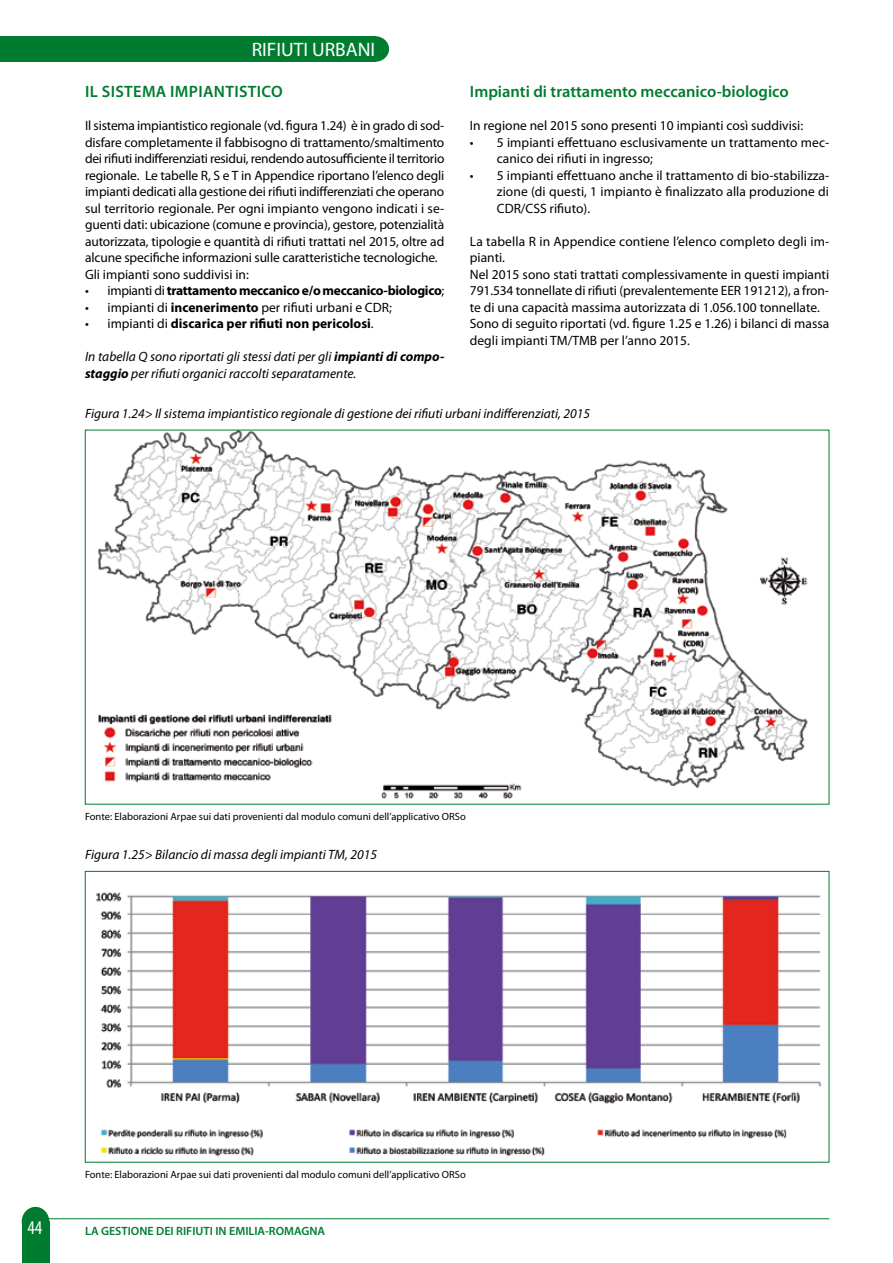
<style>
.page{position:relative;width:893px;height:1263px;background:#fff}
.page>*{position:absolute;margin:0;border:0;box-sizing:border-box;transform-origin:0 0}
.t1{font:19.5px "Myriad Pro";color:#fff}
.t2{font:condensed 19.5px "Myriad Pro";color:#fff}
.t3{font:600 16.5px "Myriad Pro";color:#007c31}
.t4{font:13.5px/16.5px "Myriad Pro";letter-spacing:-.01em;color:#000}
.t5{font:italic 13.5px/16.5px "Myriad Pro";color:#000}
.t6{font:700 13.5px "Myriad Pro";letter-spacing:-.02em;color:#000}
.t7{font:700 13.5px "Myriad Pro";color:#000}
.t8{font:600 12px "Myriad Pro";color:#007c31}
.t9{font:10.5px "Myriad Pro";color:#000}
.s1{font-weight:400}
.s2{font-weight:700}
</style>
<div class="page">
<hr style="left:47px;top:1218px;width:782px;height:1px;background:#007c31">
<div style="left:22px;top:1222px;width:27px;height:41px;background:#007c31"></div>
<div style="left:22px;top:1207px;width:27px;height:29px;background:#007c31;border-radius:50%"></div>
<div style="left:0;top:36px;width:375px;height:26px;background:#007c31"></div>
<div style="left:361px;top:36px;width:28px;height:26px;background:#007c31;border-radius:50%"></div>
<img style="left:97px;top:432px;width:711px;height:367px">
<img style="left:96px;top:892px;width:725px;height:265px">
<h1 class="t1" style="left:252px;top:38px;width:125px">RIFIUTI URBANI</h1>
<p class="t3" style="left:85px;top:81px;width:94px">Il sistema impi</p>
<p class="t3" style="left:203px;top:81px;width:81px">antistico</p>
<p class="t4" style="left:85px;top:117px;width:361px">Il sistema impiantistico regionale (vd. figura 1.24) è in grado di sod&shy;disfare completamente il fabbisogno di trattamento/smaltimento dei rifiuti indifferenziati residui, rendendo autosufficiente il territorio regionale. Le tabelle R, S e T in Appendice riportano l’elenco degli impianti dedicati alla gestione dei rifiuti indifferenziati che operano sul territorio regionale. Per ogni impianto vengono indicati i se&shy;guenti dati: ubicazione (comune e provincia), gestore, potenzialità autorizzata, tipologie e quantità di rifiuti trattati nel 2015, oltre ad alcune specifiche informazioni sulle caratteristiche tecnologiche.<br>Gli impianti sono suddivisi in:</p>
<p class="t6" style="left:85px;top:282px;width:361px"><span class="s1">• impianti di</span> trattamento meccanico e/o meccanico-biologico<span class="s1">;</span></p>
<p class="t4" style="left:85px;top:299px;width:308px">• impianti di <span class="s2">incenerimento</span> per rifiuti urbani e CDR;</p>
<p class="t7" style="left:85px;top:315px;width:290px"><span class="s1">• impianti di</span> discarica per rifiuti non pericolosi<span class="s1">.</span></p>
<p class="t5" style="left:85px;top:348px;width:361px">In tabella Q sono riportati gli stessi dati per gli <span class="s2">impianti di compo&shy;staggio</span> per rifiuti organici raccolti separatamente.</p>
<p class="t3" style="left:470px;top:81px;width:320px">Impianti di trattamento meccanico-biologico</p>
<p class="t4" style="left:470px;top:117px;width:335px">In regione nel 2015 sono presenti 10 impianti così suddivisi:</p>
<p class="t4" style="left:497px;top:134px;width:334px;text-indent:-27px">• 5 impianti effettuano esclusivamente un trattamento mec&shy;canico dei rifiuti in ingresso;</p>
<p class="t4" style="left:497px;top:167px;width:334px;text-align:justify;text-indent:-27px">• 5 impianti effettuano anche il trattamento di bio-stabilizza&shy;zione (di questi, 1 impianto è finalizzato alla produzione di CDR/CSS rifiuto).</p>
<p class="t4" style="left:470px;top:233px;width:361px">La tabella R in Appendice contiene l’elenco completo degli im&shy;pianti.<br>Nel 2015 sono stati trattati complessivamente in questi impianti 791.534 tonnellate di rifiuti (prevalentemente EER 191212), a fron&shy;te di una capacità massima autorizzata di 1.056.100 tonnellate.<br>Sono di seguito riportati (vd. figure 1.25 e 1.26) i bilanci di massa degli impianti TM/TMB per l’anno 2015.</p>
<p class="t5" style="left:85px;top:405px;width:507px">Figura 1.24&gt; Il sistema impiantistico regionale di gestione dei rifiuti urbani indifferenziati, 2015</p>
<p class="t9" style="left:85px;top:810px;width:382px">Fonte: Elaborazioni Arpae sui dati provenienti dal modulo comuni dell’applicativo ORSo</p>
<p class="t5" style="left:85px;top:846px;width:293px">Figura 1.25&gt; Bilancio di massa degli impianti TM, 2015</p>
<p class="t9" style="left:85px;top:1168px;width:382px">Fonte: Elaborazioni Arpae sui dati provenienti dal modulo comuni dell’applicativo ORSo</p>
<h1 class="t2" style="left:27px;top:1215px;width:17px">44</h1>
<p class="t8" style="left:85px;top:1223px;width:55px">LA GESTIONE</p>
<p class="t8" style="left:156px;top:1223px;width:162px">DEI RIFIUTI IN EMILIA-ROMAGNA</p>
</div>
